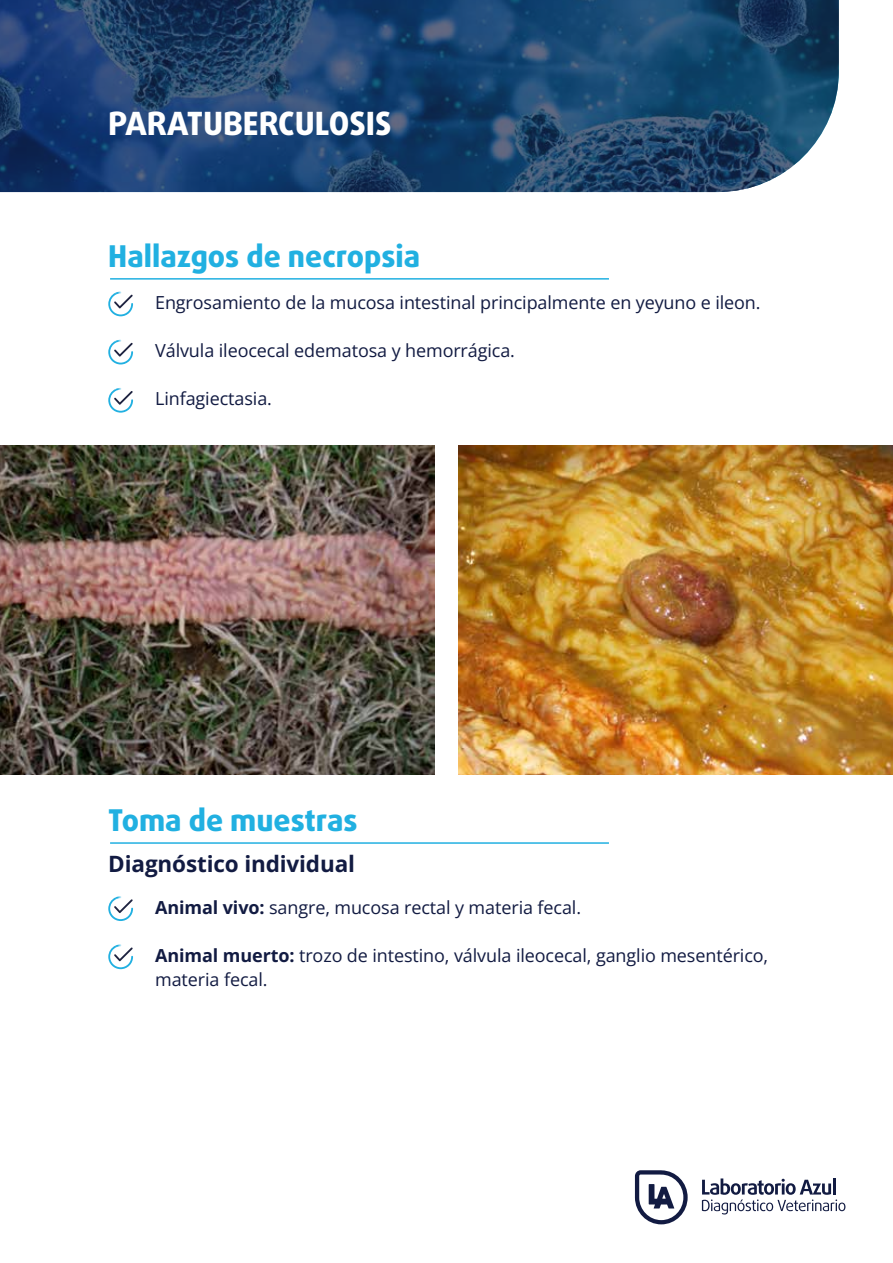
<style>
.page{position:relative;width:893px;height:1263px;background:#fff}
.page>*{position:absolute;margin:0;border:0;box-sizing:border-box;transform-origin:0 0}
.t1{font:800 31.95px "Daxline Pro";color:#fff}
.t2{font:800 30px "Daxline Pro";color:#21b0e1}
.t3{font:700 22.5px "Open Sans";letter-spacing:-.005em;color:#121b42}
.t4{font:18px/24px "Open Sans";letter-spacing:-.005em;color:#121b42}
.s1{font-weight:700}
</style>
<div class="page">
<svg style="left:702px;top:1178px;width:143px;height:36px"></svg>
<svg style="left:635px;top:1170px;width:53px;height:54px"></svg>
<svg style="left:0;top:0;width:839px;height:192px;background:#204670"></svg>
<hr style="left:110px;top:278px;width:499px;height:2px;background:#21b0e1">
<svg style="left:108px;top:292px;width:25px;height:24px"></svg>
<svg style="left:108px;top:340px;width:25px;height:24px"></svg>
<hr style="left:110px;top:842px;width:499px;height:2px;background:#21b0e1">
<svg style="left:108px;top:896px;width:25px;height:25px"></svg>
<svg style="left:108px;top:944px;width:25px;height:25px"></svg>
<svg style="left:108px;top:388px;width:25px;height:25px"></svg>
<img style="left:0;top:445px;width:435px;height:330px">
<img style="left:458px;top:445px;width:435px;height:330px">
<h1 class="t1" style="left:108px;top:102px;width:285px">PARATUBERCULOSIS</h1>
<h2 class="t2" style="left:108px;top:236px;width:313px">Hallazgos de necropsia</h2>
<p class="t4" style="left:155px;top:290px;width:607px">Engrosamiento de la mucosa intestinal principalmente en yeyuno e ileon.</p>
<p class="t4" style="left:155px;top:338px;width:361px">Válvula ileocecal edematosa y hemorrágica.</p>
<p class="t4" style="left:155px;top:386px;width:118px">Linfagiectasia.</p>
<h2 class="t2" style="left:108px;top:800px;width:251px">Toma de muestras</h2>
<p class="t3" style="left:108px;top:849px;width:248px">Diagnóstico individual</p>
<p class="t4" style="left:155px;top:895px;width:427px"><span class="s1">Animal vivo:</span> sangre, mucosa rectal y materia fecal.</p>
<p class="t4" style="left:155px;top:943px;width:615px"><span class="s1">Animal muerto:</span> trozo de intestino, válvula ileocecal, ganglio mesentérico, materia fecal.</p>
</div>
